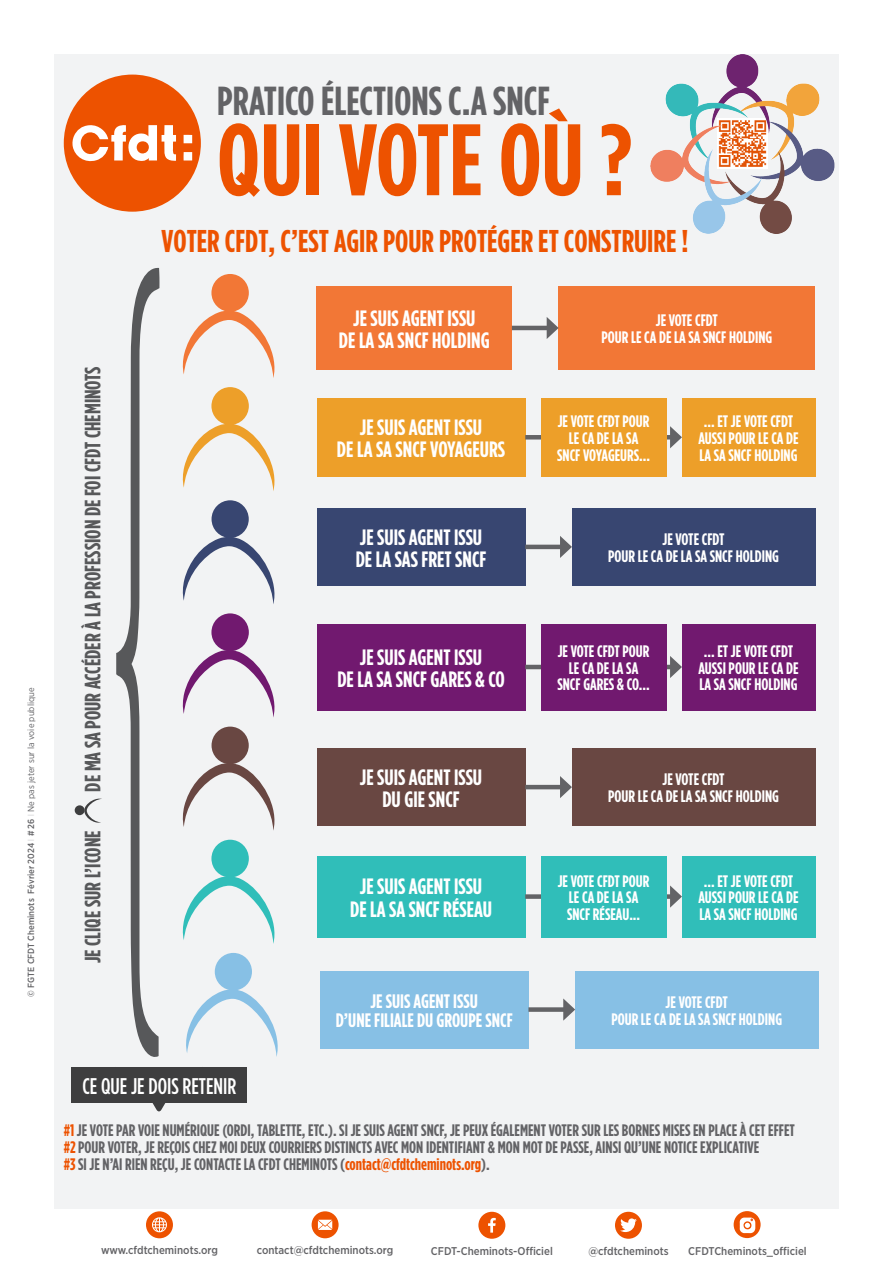
<style>
.page{position:relative;width:893px;height:1263px;background:#fff}
.page>*{position:absolute;margin:0;border:0;box-sizing:border-box;transform-origin:0 0}
.t1{font:700 101.25px "Gotham Condensed";color:#ed5200}
.t2{font:700 40.5px "Gotham Condensed";color:#636366}
.TEXTE_ARTICLE_SECONDAIRE{font:700 31.5px "Gotham Condensed";color:#ed5200}
.t3{font:500 22.65px "Gotham Condensed";color:#fff}
.t4{font:700 22.2px/22.2px "Gotham Condensed";color:#fff;text-align:center}
.t5{font:700 22.2px "Gotham Condensed";color:#57585a}
.t6{font:700 19.5px/19.5px "Gotham Condensed";color:#fff;text-align:center}
.t7{font:700 16.65px/16.6px "Gotham Condensed";color:#fff;text-align:center}
.t8{font:700 16.65px "Gotham Condensed";color:#636366}
.t9{font:500 11.25px "Gotham Narrow";color:#636366}
.TEXTE_ARTICLE_SECONDAIRE-2{font:500 9px "Gotham Narrow";color:#636366}
.s1{font-weight:100}
.s2{font-weight:400}
.s3{color:#ed5200}
</style>
<div class="page">
<div style="left:54px;top:54px;width:785px;height:1155px;background:#f2f3f4"></div>
<div style="left:64px;top:75px;width:137px;height:137px;background:#ed5200;border-radius:50%"></div>
<svg style="left:72px;top:125px;width:104px;height:37px"></svg>
<svg style="left:183px;top:135px;width:9px;height:8px"></svg>
<svg style="left:183px;top:152px;width:9px;height:8px"></svg>
<div style="left:317px;top:286px;width:195px;height:84px;background:#f27736"></div>
<div style="left:559px;top:286px;width:256px;height:84px;background:#f27736"></div>
<hr style="left:512px;top:326px;width:39px;height:4px;background:#636366">
<svg style="left:547px;top:317px;width:12px;height:22px"></svg>
<div style="left:317px;top:398px;width:208px;height:78px;background:#ed9f29"></div>
<div style="left:682px;top:398px;width:133px;height:78px;background:#ed9f29"></div>
<hr style="left:525px;top:435px;width:149px;height:4px;background:#636366">
<svg style="left:670px;top:426px;width:12px;height:22px"></svg>
<div style="left:541px;top:398px;width:125px;height:78px;background:#ed9f29"></div>
<div style="left:682px;top:856px;width:133px;height:81px;background:#30beb9"></div>
<div style="left:317px;top:856px;width:208px;height:81px;background:#30beb9"></div>
<div style="left:525px;top:894px;width:149px;height:5px;background:#636366"></div>
<svg style="left:670px;top:885px;width:12px;height:23px"></svg>
<div style="left:541px;top:856px;width:125px;height:81px;background:#30beb9"></div>
<div style="left:682px;top:624px;width:133px;height:86px;background:#71196f"></div>
<div style="left:317px;top:624px;width:208px;height:86px;background:#71196f"></div>
<hr style="left:525px;top:665px;width:149px;height:4px;background:#636366">
<svg style="left:670px;top:656px;width:12px;height:22px"></svg>
<div style="left:541px;top:624px;width:125px;height:86px;background:#71196f"></div>
<div style="left:572px;top:508px;width:243px;height:78px;background:#384671"></div>
<div style="left:317px;top:508px;width:208px;height:78px;background:#384671"></div>
<hr style="left:525px;top:545px;width:39px;height:4px;background:#636366">
<svg style="left:560px;top:536px;width:12px;height:22px"></svg>
<div style="left:72px;top:1067px;width:175px;height:36px;background:#3e3e3f"></div>
<svg style="left:84px;top:798px;width:18px;height:25px"></svg>
<div style="left:75px;top:805px;width:10px;height:10px;background:#3e3e3f;border-radius:50%"></div>
<div style="left:146px;top:1211px;width:27px;height:27px;background:#ed5200;border-radius:50%"></div>
<svg style="left:152px;top:1217px;width:15px;height:15px"></svg>
<div style="left:312px;top:1211px;width:27px;height:27px;background:#ed5200;border-radius:50%"></div>
<svg style="left:318px;top:1220px;width:14px;height:10px"></svg>
<div style="left:478px;top:1212px;width:27px;height:27px;background:#ed5200;border-radius:50%"></div>
<svg style="left:488px;top:1218px;width:8px;height:14px"></svg>
<div style="left:615px;top:1212px;width:27px;height:27px;background:#ed5200;border-radius:50%"></div>
<svg style="left:620px;top:1218px;width:17px;height:14px"></svg>
<svg style="left:734px;top:1211px;width:27px;height:27px"></svg>
<svg style="left:739px;top:1217px;width:16px;height:16px"></svg>
<div style="left:572px;top:748px;width:243px;height:78px;background:#694742"></div>
<div style="left:317px;top:748px;width:208px;height:78px;background:#694742"></div>
<hr style="left:525px;top:785px;width:39px;height:4px;background:#636366">
<svg style="left:560px;top:776px;width:12px;height:22px"></svg>
<svg style="left:116px;top:267px;width:162px;height:845px"></svg>
<div style="left:215px;top:953px;width:37px;height:37px;background:#87c0e5;border-radius:50%"></div>
<div style="left:575px;top:971px;width:243px;height:77px;background:#87c0e5"></div>
<div style="left:320px;top:971px;width:208px;height:77px;background:#87c0e5"></div>
<div style="left:528px;top:1007px;width:39px;height:5px;background:#636366"></div>
<svg style="left:563px;top:998px;width:12px;height:23px"></svg>
<img style="left:650px;top:54px;width:185px;height:179px">
<p class="TEXTE_ARTICLE_SECONDAIRE-2" style="left:25px;top:997px;width:310px;rotate:-90deg">© FGTE CFDT Cheminots Février 2024 <span class="s1">I</span> # 26 <span class="s1">I</span> <span class="s2">Ne pas jeter sur la voie publique</span></p>
<p class="t2" style="left:217px;top:77px;width:334px">PRATICO ÉLECTIONS C.A SNCF</p>
<p class="t1" style="left:217px;top:100px;width:416px">QUI VOTE OÙ ?</p>
<p class="TEXTE_ARTICLE_SECONDAIRE" style="left:162px;top:222px;width:528px">VOTER CFDT, C’EST AGIR POUR PROTÉGER ET CONSTRUIRE !</p>
<p class="t5" style="left:80px;top:791px;width:427px;rotate:-90deg">DE MA SA POUR ACCÉDER À LA PROFESSION DE FOI CFDT CHEMINOTS</p>
<p class="t5" style="left:80px;top:963px;width:135px;rotate:-90deg">JE CLIQE SUR L’ICONE</p>
<p class="t3" style="left:82px;top:1073px;width:156px">CE QUE JE DOIS RETENIR</p>
<p class="t4" style="left:339px;top:307px;width:152px">JE SUIS AGENT ISSU<br>DE LA SA SNCF HOLDING</p>
<p class="t7" style="left:601px;top:312px;width:172px">JE VOTE CFDT<br>POUR LE CA DE LA SA SNCF HOLDING</p>
<p class="t4" style="left:337px;top:416px;width:170px">JE SUIS AGENT ISSU<br>DE LA SA SNCF VOYAGEURS</p>
<p class="t7" style="left:698px;top:413px;width:102px">... ET JE VOTE CFDT<br>AUSSI POUR LE CA DE<br>LA SA SNCF HOLDING</p>
<p class="t7" style="left:557px;top:413px;width:94px">JE VOTE CFDT POUR<br>LE CA DE LA SA<br>SNCF VOYAGEURS...</p>
<p class="t4" style="left:356px;top:526px;width:132px;text-align:left">JE SUIS AGENT ISSU<br>DE LA SAS FRET SNCF</p>
<p class="t7" style="left:608px;top:531px;width:172px">JE VOTE CFDT<br>POUR LE CA DE LA SA SNCF HOLDING</p>
<p class="t4" style="left:337px;top:646px;width:169px">JE SUIS AGENT ISSU<br>DE LA SA SNCF GARES &amp; CO</p>
<p class="t7" style="left:557px;top:643px;width:94px">JE VOTE CFDT POUR<br>LE CA DE LA SA<br>SNCF GARES &amp; CO...</p>
<p class="t7" style="left:698px;top:643px;width:102px">... ET JE VOTE CFDT<br>AUSSI POUR LE CA DE<br>LA SA SNCF HOLDING</p>
<p class="t4" style="left:360px;top:766px;width:124px">JE SUIS AGENT ISSU<br>DU GIE SNCF</p>
<p class="t7" style="left:608px;top:771px;width:172px">JE VOTE CFDT<br>POUR LE CA DE LA SA SNCF HOLDING</p>
<p class="t4" style="left:350px;top:875px;width:143px">JE SUIS AGENT ISSU<br>DE LA SA SNCF RÉSEAU</p>
<p class="t7" style="left:558px;top:872px;width:93px">JE VOTE CFDT POUR<br>LE CA DE LA SA<br>SNCF RÉSEAU...</p>
<p class="t7" style="left:698px;top:872px;width:102px">... ET JE VOTE CFDT<br>AUSSI POUR LE CA DE<br>LA SA SNCF HOLDING</p>
<p class="t6" style="left:336px;top:991px;width:178px">JE SUIS AGENT ISSU<br>D’UNE FILIALE DU GROUPE SNCF</p>
<p class="t7" style="left:611px;top:994px;width:172px">JE VOTE CFDT<br>POUR LE CA DE LA SA SNCF HOLDING</p>
<p class="t8" style="left:64px;top:1120px;width:733px"><span class="s3">#1</span> JE VOTE PAR VOIE NUMÉRIQUE (ORDI, TABLETTE, ETC.). SI JE SUIS AGENT SNCF, JE PEUX ÉGALEMENT VOTER SUR LES BORNES MISES EN PLACE À CET EFFET</p>
<p class="t8" style="left:64px;top:1137px;width:697px"><span class="s3">#2</span> POUR VOTER, JE REÇOIS CHEZ MOI DEUX COURRIERS DISTINCTS AVEC MON IDENTIFIANT &amp; MON MOT DE PASSE, AINSI QU’UNE NOTICE EXPLICATIVE</p>
<p class="t8" style="left:64px;top:1154px;width:428px"><span class="s3">#3</span> SI JE N’AI RIEN REÇU, JE CONTACTE LA CFDT CHEMINOTS (<span class="s3">contact@cfdtcheminots.org</span>).</p>
<p class="t9" style="left:101px;top:1243px;width:118px">www.cfdtcheminots.org</p>
<p class="t9" style="left:257px;top:1243px;width:138px">contact@cfdtcheminots.org</p>
<p class="t9" style="left:431px;top:1244px;width:123px">CFDT-Cheminots-Officiel</p>
<p class="t9" style="left:588px;top:1244px;width:82px">@cfdtcheminots</p>
<p class="t9" style="left:688px;top:1244px;width:120px">CFDTCheminots_officiel</p>
</div>
